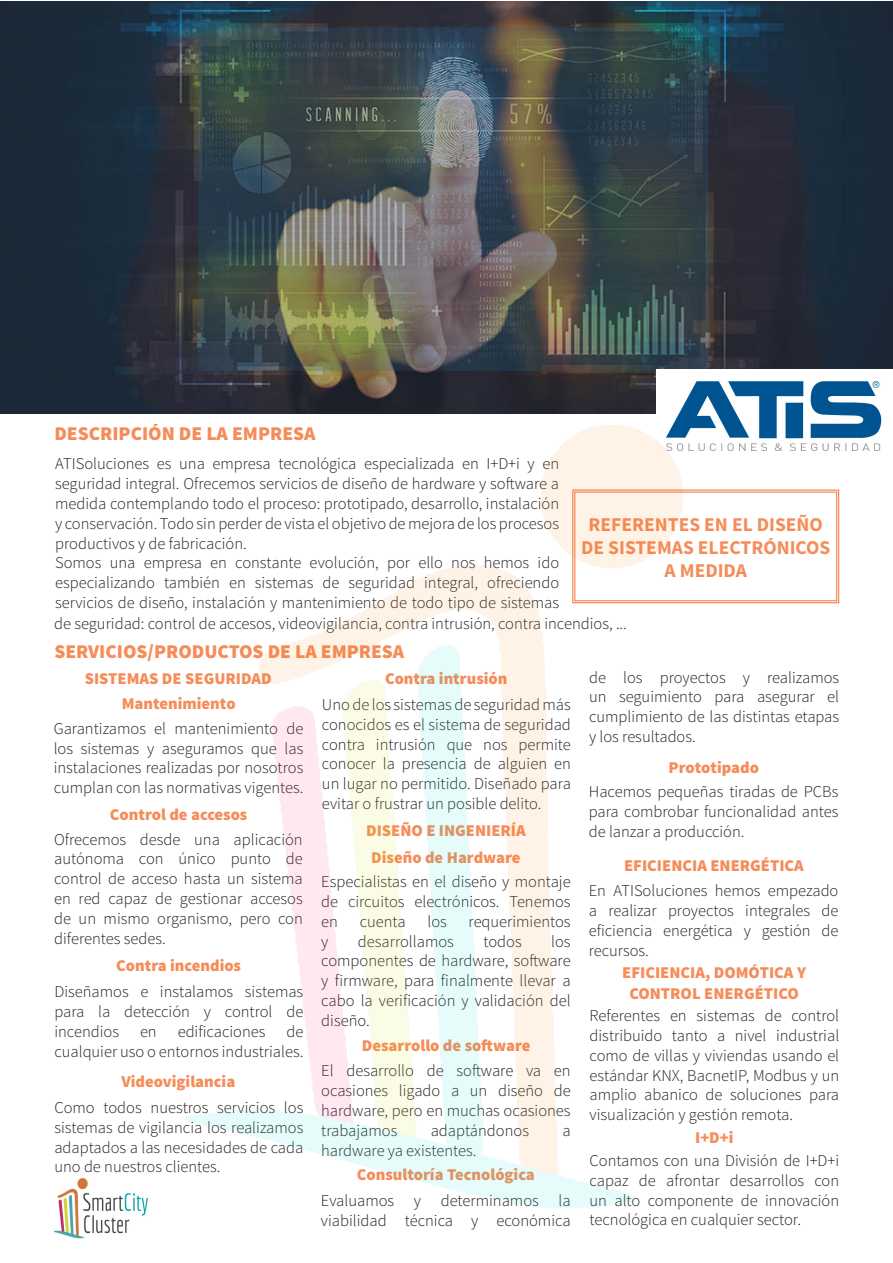
<style>
.page{position:relative;width:893px;height:1263px;background:#fff}
.page>*{position:absolute;margin:0;border:0;box-sizing:border-box;transform-origin:0 0}
.t1{font:900 19.5px "Source Sans Pro";color:#f58c59}
.t2{font:700 19.5px "Source Sans Pro";color:#f58c59}
.t3{font:300 16.5px/19.8px "Source Sans Pro";color:#231f20;text-align:justify}
.t4{font:900 16.5px "Source Sans Pro";color:#f58c59}
</style>
<div class="page">
<img style="left:0;top:1px;width:893px;height:413px">
<div style="left:656px;top:369px;width:237px;height:113px;background:#fff"></div>
<img style="left:677px;top:381px;width:205px;height:70px">
<svg style="left:692px;top:489px;width:148px;height:115px"></svg>
<img style="left:54px;top:1178px;width:94px;height:61px">
<img style="left:184px;top:416px;width:508px;height:792px">
<p class="t1" style="left:54px;top:421px;width:263px">DESCRIPCIÓN DE LA EMPRESA</p>
<p class="t3" style="left:55px;top:454px;width:506px">ATISoluciones es una empresa tecnológica especializada en I+D+i y en seguridad integral. Ofrecemos servicios de diseño de hardware y software a medida contemplando todo el proceso: prototipado, desarrollo, instalación y conservación. Todo sin perder de vista el objetivo de mejora de los procesos productivos y de fabricación.</p>
<p class="t3" style="left:55px;top:553px;width:506px">Somos una empresa en constante evolución, por ello nos hemos ido especializando también en sistemas de seguridad integral, ofreciendo servicios de diseño, instalación y mantenimiento de todo tipo de sistemas</p>
<p class="t2" style="left:589px;top:512px;width:236px">REFERENTES EN EL DISEÑO</p>
<p class="t2" style="left:581px;top:535px;width:251px">DE SISTEMAS ELECTRÓNICOS</p>
<p class="t2" style="left:665px;top:558px;width:84px">A MEDIDA</p>
<p class="t3" style="left:54px;top:613px;width:574px">de seguridad: control de accesos, videovigilancia, contra intrusión, contra incendios, ...</p>
<p class="t1" style="left:54px;top:639px;width:351px">SERVICIOS/PRODUCTOS DE LA EMPRESA</p>
<p class="t4" style="left:85px;top:668px;width:188px">SISTEMAS DE SEGURIDAD</p>
<p class="t4" style="left:122px;top:693px;width:115px">Mantenimiento</p>
<p class="t3" style="left:54px;top:718px;width:251px">Garantizamos el mantenimiento de los sistemas y aseguramos que las instalaciones realizadas por nosotros cumplan con las normativas vigentes.</p>
<p class="t4" style="left:110px;top:804px;width:139px">Control de accesos</p>
<p class="t3" style="left:54px;top:829px;width:250px">Ofrecemos desde una aplicación autónoma con único punto de control de acceso hasta un sistema en red capaz de gestionar accesos de un mismo organismo, pero con diferentes sedes.</p>
<p class="t4" style="left:116px;top:955px;width:126px">Contra incendios</p>
<p class="t3" style="left:54px;top:982px;width:250px">Diseñamos e instalamos sistemas para la detección y control de incendios</p>
<p class="t3" style="left:140px;top:1021px;width:18px">en</p>
<p class="t3" style="left:178px;top:1021px;width:89px">edificaciones</p>
<p class="t3" style="left:54px;top:1021px;width:250px;text-align:right">de<br>cualquier uso o entornos industriales.</p>
<p class="t4" style="left:121px;top:1071px;width:115px">Videovigilancia</p>
<p class="t3" style="left:54px;top:1097px;width:250px">Como todos nuestros servicios los sistemas de vigilancia los realizamos adaptados a las necesidades de cada uno de nuestros clientes.</p>
<p class="t4" style="left:385px;top:668px;width:124px">Contra intrusión</p>
<p class="t3" style="left:322px;top:695px;width:250px">Uno de los sistemas de seguridad más conocidos es el sistema de seguridad contra intrusión que nos permite conocer la presencia de alguien en un lugar no permitido. Diseñado para evitar o frustrar un posible delito.</p>
<p class="t4" style="left:366px;top:820px;width:161px">DISEÑO E INGENIERÍA</p>
<p class="t4" style="left:371px;top:847px;width:151px">Diseño de Hardware</p>
<p class="t3" style="left:321px;top:872px;width:251px">Especialistas en el diseño y montaje de circuitos electrónicos. Tenemos en</p>
<p class="t3" style="left:360px;top:911px;width:47px">cuenta</p>
<p class="t3" style="left:427px;top:911px;width:21px">los</p>
<p class="t3" style="left:469px;top:911px;width:104px">requerimientos</p>
<p class="t3" style="left:321px;top:931px;width:9px">y</p>
<p class="t3" style="left:358px;top:931px;width:97px">desarrollamos</p>
<p class="t3" style="left:483px;top:931px;width:40px">todos</p>
<p class="t3" style="left:321px;top:931px;width:251px;text-indent:230px">los componentes de hardware, software y firmware, para finalmente llevar a cabo la verificación y validación del diseño.</p>
<p class="t4" style="left:362px;top:1035px;width:170px">Desarrollo de software</p>
<p class="t3" style="left:321px;top:1061px;width:251px">El desarrollo de software va en ocasiones ligado a un diseño de hardware, pero en muchas ocasiones trabajamos</p>
<p class="t3" style="left:431px;top:1120px;width:100px">adaptándonos</p>
<p class="t3" style="left:562px;top:1120px;width:10px">a</p>
<p class="t3" style="left:321px;top:1140px;width:157px">hardware ya existentes.</p>
<p class="t4" style="left:357px;top:1164px;width:179px">Consultoría Tecnológica</p>
<p class="t3" style="left:321px;top:1191px;width:251px">Evaluamos y determinamos la viabilidad técnica y económica</p>
<p class="t3" style="left:589px;top:667px;width:252px">de los proyectos y realizamos un seguimiento para asegurar el cumplimiento de las distintas etapas y los resultados.</p>
<p class="t4" style="left:669px;top:757px;width:92px">Prototipado</p>
<p class="t3" style="left:589px;top:782px;width:251px">Hacemos pequeñas tiradas de PCBs para combrobar funcionalidad antes de lanzar a producción.</p>
<p class="t4" style="left:624px;top:855px;width:181px">EFICIENCIA ENERGÉTICA</p>
<p class="t3" style="left:589px;top:881px;width:251px">En ATISoluciones hemos empezado a realizar proyectos integrales de eficiencia energética y gestión de recursos.</p>
<p class="t4" style="left:622px;top:961px;width:185px">EFICIENCIA, DOMÓTICA Y</p>
<p class="t4" style="left:629px;top:983px;width:171px">CONTROL ENERGÉTICO</p>
<p class="t3" style="left:590px;top:1006px;width:251px">Referentes en sistemas de control distribuido tanto a nivel industrial como de villas y viviendas usando el estándar KNX, BacnetIP, Modbus y un amplio abanico de soluciones para visualización y gestión remota.</p>
<p class="t4" style="left:695px;top:1127px;width:40px">I+D+i</p>
<p class="t3" style="left:590px;top:1151px;width:251px">Contamos con una División de I+D+i capaz de afrontar desarrollos con un alto componente de innovación tecnológica en cualquier sector.</p>
</div>
